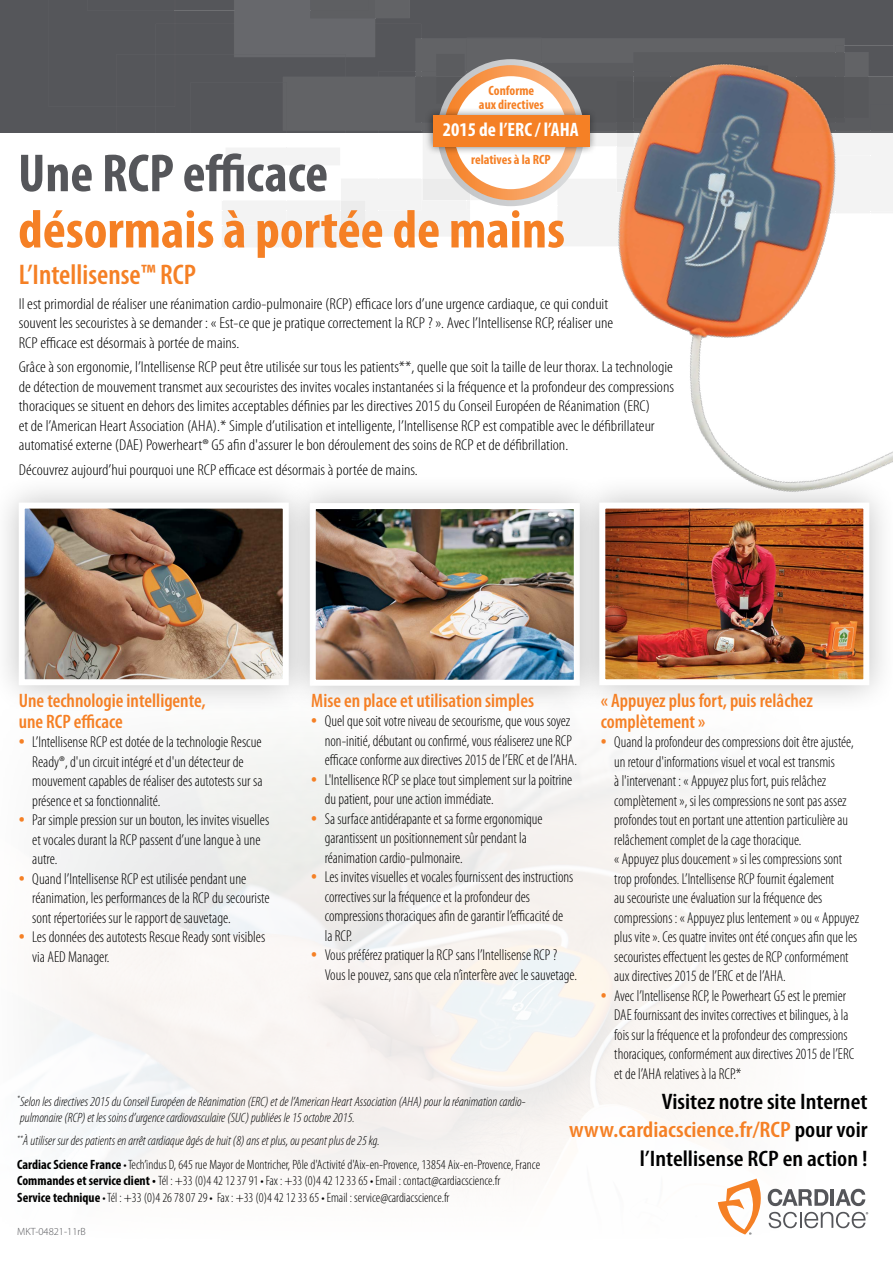
<style>
.page{position:relative;width:893px;height:1263px;background:#fff}
.page>*{position:absolute;margin:0;border:0;box-sizing:border-box;transform-origin:0 0}
.t1{font:700 condensed 54px "Myriad Pro";color:#f58025}
.t2{font:700 condensed 54px "Myriad Pro";color:#55565a}
.t3{font:600 condensed 28.5px "Myriad Pro";color:#f58025}
.t4{font:600 condensed 22.5px/28.5px "Myriad Pro";color:#000;text-align:right;scale:1.1 1}
.t5{font:600 condensed 19.5px/21px "Myriad Pro";color:#f58025}
.t6{font:700 condensed 19.5px "Myriad Pro";color:#fff}
.t7{font:300 condensed 15.75px/19.5px "Myriad Pro";color:#000}
.t8{font:300 condensed 15.75px/19.5px "Myriad Pro";color:#000;scale:1.1 1}
.t9{font:300 condensed 13.5px/23.2px "Myriad Pro";color:#000}
.t10{font:italic 300 condensed 13.5px/16.5px "Myriad Pro";color:#000}
.t11{font:700 condensed 13.5px/14.2px "Myriad Pro";color:#f58025;text-align:center}
.t12{font:300 10.5px "Myriad Pro";color:#55565a}
.s1{font-weight:700;font-size:21px;color:#f58025}
.s2{font-style:italic}
.s3{font-weight:700}
.s4{color:#f58025}
</style>
<div class="page">
<div style="left:0;top:0;width:893px;height:133px;background:#55565a"></div>
<svg style="left:174px;top:0;width:143px;height:247px"></svg>
<img style="left:317px;top:0;width:576px;height:472px">
<div style="left:280px;top:473px;width:330px;height:243px;background:#000;opacity:.25"></div>
<img style="left:319px;top:510px;width:250px;height:169px">
<div style="left:310px;top:503px;width:270px;height:183px;border:6px solid #fff"></div>
<div style="left:0;top:472px;width:319px;height:244px;background:#000;opacity:.25"></div>
<img style="left:26px;top:510px;width:256px;height:168px">
<div style="left:19px;top:503px;width:270px;height:182px;border:6px solid #fff"></div>
<div style="left:569px;top:472px;width:324px;height:244px;background:#000;opacity:.25"></div>
<img style="left:606px;top:510px;width:256px;height:168px">
<div style="left:599px;top:503px;width:270px;height:182px;border:6px solid #fff"></div>
<svg style="left:440px;top:62px;width:141px;height:141px;background:#efa770"></svg>
<div style="left:437px;top:59px;width:147px;height:147px;border:6px solid #fff;border-radius:50%"></div>
<div style="left:454px;top:76px;width:113px;height:113px;background:#fff;border-radius:50%"></div>
<div style="left:424px;top:107px;width:174px;height:48px;background:#000;opacity:.5"></div>
<div style="left:433px;top:115px;width:157px;height:32px;background:#f58025"></div>
<svg style="left:718px;top:1178px;width:150px;height:57px"></svg>
<p class="t11" style="left:479px;top:83px;width:66px">Conforme aux directives</p>
<p class="t6" style="left:443px;top:117px;width:137px">2015 de l’ERC / l’AHA</p>
<h1 class="t2" style="left:18px;top:139px;width:311px">Une RCP efficace</h1>
<h1 class="t1" style="left:18px;top:196px;width:548px">désormais à portée de mains</h1>
<h2 class="t3" style="left:19px;top:257px;width:179px">L’Intellisense™ RCP</h2>
<p class="t8" style="left:19px;top:293px;width:542px">Il est primordial de réaliser une réanimation cardio-pulmonaire (RCP) efficace lors d’une urgence cardiaque, ce qui conduit souvent les secouristes à se demander : « Est-ce que je pratique correctement la RCP ? ». Avec l’Intellisense RCP, réaliser une<br>RCP efficace est désormais à portée de mains.</p>
<p class="t8" style="left:19px;top:357px;width:597px">Grâce à son ergonomie, l’Intellisense RCP peut être utilisée sur tous les patients**, quelle que soit la taille de leur thorax. La technologie de détection de mouvement transmet aux secouristes des invites vocales instantanées si la fréquence et la profondeur des compressions thoraciques se situent en dehors des limites acceptables définies par les directives 2015 du Conseil Européen de Réanimation (ERC)<br>et de l’American Heart Association (AHA).* Simple d’utilisation et intelligente, l’Intellisense RCP est compatible avec le défibrillateur automatisé externe (DAE) Powerheart® G5 afin d'assurer le bon déroulement des soins de RCP et de défibrillation.</p>
<p class="t8" style="left:19px;top:460px;width:364px">Découvrez aujourd’hui pourquoi une RCP efficace est désormais à portée de mains.</p>
<p class="t11" style="left:471px;top:152px;width:81px">relatives à la RCP</p>
<p class="t5" style="left:19px;top:689px;width:189px">Une technologie intelligente, une RCP efficace</p>
<p class="t7" style="left:32px;top:732px;width:232px;text-indent:-14px"><span class="s1">•</span> L’Intellisense RCP est dotée de la technologie Rescue Ready®, d'un circuit intégré et d'un détecteur de mouvement capables de réaliser des autotests sur sa présence et sa fonctionnalité.</p>
<p class="t7" style="left:32px;top:810px;width:239px;text-indent:-14px"><span class="s1">•</span> Par simple pression sur un bouton, les invites visuelles et vocales durant la RCP passent d’une langue à une autre.</p>
<p class="t7" style="left:32px;top:869px;width:239px;text-indent:-14px"><span class="s1">•</span> Quand l’Intellisense RCP est utilisée pendant une réanimation, les performances de la RCP du secouriste sont répertoriées sur le rapport de sauvetage.</p>
<p class="t7" style="left:32px;top:927px;width:235px;text-indent:-14px"><span class="s1">•</span> Les données des autotests Rescue Ready sont visibles via AED Manager.</p>
<p class="t5" style="left:311px;top:689px;width:224px">Mise en place et utilisation simples</p>
<p class="t7" style="left:325px;top:711px;width:254px;text-indent:-14px"><span class="s1">•</span> Quel que soit votre niveau de secourisme, que vous soyez non-initié, débutant ou confirmé, vous réaliserez une RCP efficace conforme aux directives 2015 de l’ERC et de l’AHA.</p>
<p class="t7" style="left:325px;top:770px;width:249px;text-indent:-14px"><span class="s1">•</span> L'Intellisence RCP se place tout simplement sur la poitrine du patient, pour une action immédiate.</p>
<p class="t7" style="left:325px;top:809px;width:219px;text-indent:-14px"><span class="s1">•</span> Sa surface antidérapante et sa forme ergonomique garantissent un positionnement sûr pendant la réanimation cardio-pulmonaire.</p>
<p class="t7" style="left:325px;top:867px;width:250px;text-indent:-14px"><span class="s1">•</span> Les invites visuelles et vocales fournissent des instructions correctives sur la fréquence et la profondeur des compressions thoraciques afin de garantir l’efficacité de la RCP.</p>
<p class="t7" style="left:325px;top:945px;width:254px;text-indent:-14px"><span class="s1">•</span> Vous préférez pratiquer la RCP sans l’Intellisense RCP ?<br>Vous le pouvez, sans que cela n’interfère avec le sauvetage.</p>
<p class="t5" style="left:601px;top:689px;width:214px">« Appuyez plus fort, puis relâchez complètement »</p>
<p class="t7" style="left:614px;top:732px;width:246px;text-indent:-14px"><span class="s1">•</span> Quand la profondeur des compressions doit être ajustée, un retour d'informations visuel et vocal est transmis<br>à l'intervenant : « Appuyez plus fort, puis relâchez complètement », si les compressions ne sont pas assez profondes tout en portant une attention particulière au relâchement complet de la cage thoracique.<br>« Appuyez plus doucement » si les compressions sont trop profondes. L’Intellisense RCP fournit également<br>au secouriste une évaluation sur la fréquence des compressions : « Appuyez plus lentement » ou « Appuyez plus vite ». Ces quatre invites ont été conçues afin que les secouristes effectuent les gestes de RCP conformément aux directives 2015 de l’ERC et de l’AHA.</p>
<p class="t7" style="left:614px;top:986px;width:241px;text-indent:-14px"><span class="s1">•</span> Avec l’Intellisense RCP, le Powerheart G5 est le premier DAE fournissant des invites correctives et bilingues, à la fois sur la fréquence et la profondeur des compressions thoraciques, conformément aux directives 2015 de l’ERC et de l’AHA relatives à la RCP.*</p>
<p class="t10" style="left:17px;top:1093px;width:510px"><sup>*</sup>Selon les directives 2015 du Conseil Européen de Réanimation (ERC) et de l’American Heart Association (AHA) pour la réanimation cardio&shy;pulmonaire (RCP) et les soins d’urgence cardiovasculaire (SUC) publiées le 15 octobre 2015.</p>
<p class="t9" style="left:17px;top:1129px;width:524px"><sup>**</sup><span class="s2">À utiliser sur des patients en arrêt cardiaque âgés de huit (8) ans et plus, ou pesant plus de 25 kg.<br></span><span class="s3">Cardiac Science France</span> • Tech’indus D, 645 rue Mayor de Montricher, Pôle d'Activité d'Aix-en-Provence, 13854 Aix-en-Provence, France</p>
<p class="t9" style="left:17px;top:1172px;width:485px;line-height:16.5px"><span class="s3">Commandes et service client •</span> Tél : +33 (0)4 42 12 37 91 • Fax : +33 (0)4 42 12 33 65 • Email : contact@cardiacscience.fr<br><span class="s3">Service technique</span> • Tél : +33 (0)4 26 78 07 29 • Fax : +33 (0)4 42 12 33 65 • Email : service@cardiacscience.fr</p>
<p class="t12" style="left:17px;top:1225px;width:70px">MKT-04821-11rB</p>
<h3 class="t4" style="left:569px;top:1086px;width:273px">Visitez notre site Internet <span class="s4">www.cardiacscience.fr/RCP</span> pour voir l’Intellisense RCP en action !</h3>
</div>
